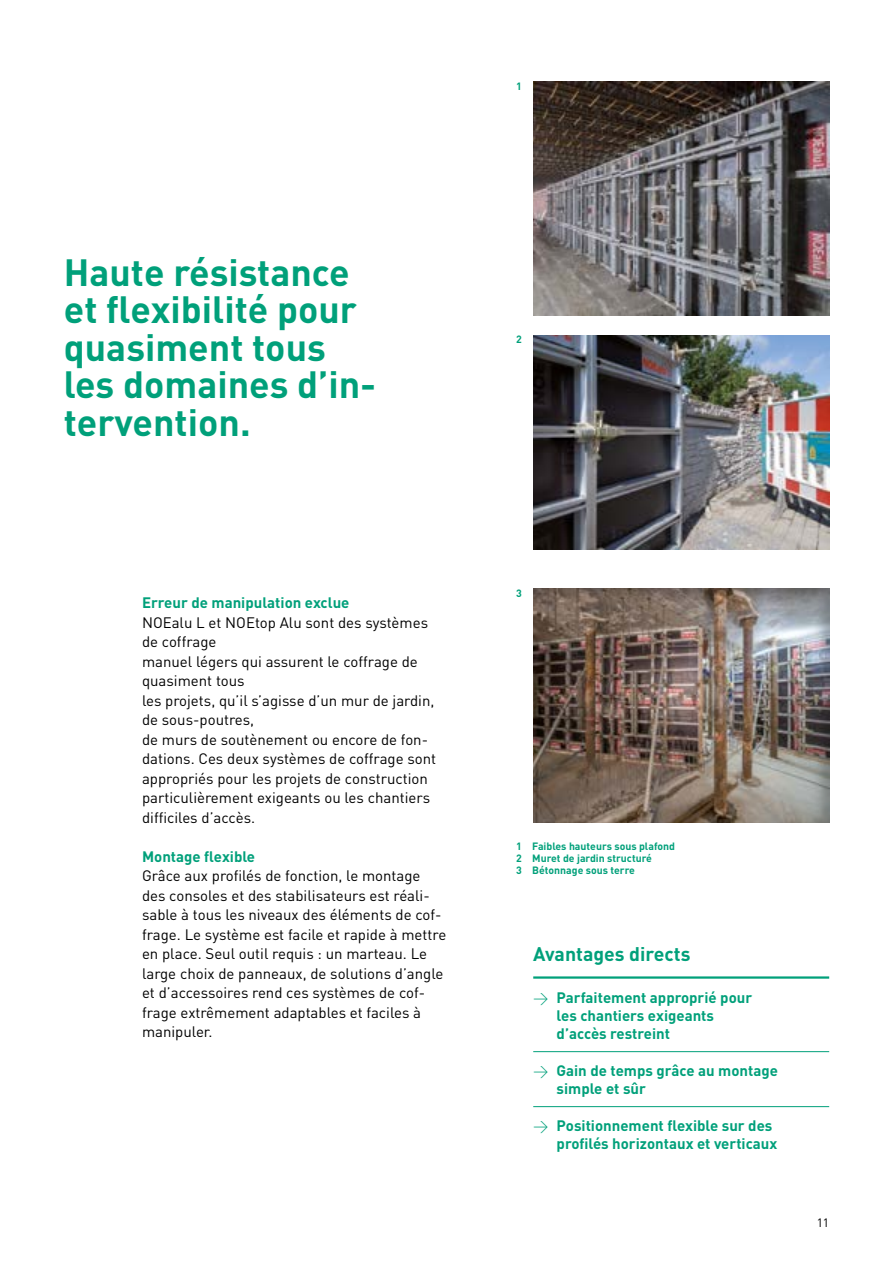
<style>
.page{position:relative;width:893px;height:1263px;background:#fff}
.page>*{position:absolute;margin:0;border:0;box-sizing:border-box;transform-origin:0 0}
.t1{font:700 37.5px/37.5px "DIN Pro";color:#00a07a}
.t2{font:700 19.5px "DIN Pro";color:#00a07a}
.t3{font:15px/19.5px "DIN Pro";color:#000}
.t4{font:700 15px/18px "DIN Pro";color:#00a07a}
.t5{font:12px "DIN Pro";color:#000}
.t6{font:700 10.5px/12px "DIN Pro";color:#00a07a}
.s1{font-weight:300}
</style>
<div class="page">
<div style="left:518px;top:576px;width:324px;height:247px;background:#000;opacity:.21"></div>
<img style="left:533px;top:335px;width:296px;height:215px">
<img style="left:533px;top:82px;width:296px;height:234px">
<hr style="left:533px;top:976px;width:296px;height:3px;background:#00a07a">
<hr style="left:533px;top:1051px;width:296px;height:1px;background:#00a07a">
<hr style="left:533px;top:1106px;width:296px;height:1px;background:#00a07a">
<h1 class="t1" style="left:64px;top:252px;width:314px">Haute résistance et flexibilité pour quasiment tous les domaines d’in&shy;tervention.</h1>
<p class="t4" style="left:142px;top:593px;width:209px">Erreur de manipulation exclue</p>
<p class="t3" style="left:142px;top:612px;width:296px">NOEalu L et NOEtop Alu sont des systèmes de coffrage<br>manuel légers qui assurent le coffrage de quasiment tous<br>les projets, qu’il s’agisse d’un mur de jardin, de sous-poutres,<br>de murs de soutènement ou encore de fon&shy;dations. Ces deux systèmes de coffrage sont appropriés pour les projets de construction particulièrement exigeants ou les chantiers difficiles d’accès.</p>
<p class="t4" style="left:142px;top:846px;width:115px">Montage flexible</p>
<p class="t3" style="left:142px;top:865px;width:306px">Grâce aux profilés de fonction, le montage des consoles et des stabilisateurs est réali&shy;sable à tous les niveaux des éléments de cof&shy;frage. Le système est facile et rapide à mettre en place. Seul outil requis : un marteau. Le large choix de panneaux, de solutions d’angle et d’accessoires rend ces systèmes de cof&shy;frage extrêmement adaptables et faciles à manipuler.</p>
<p class="t6" style="left:516px;top:79px;width:7px">1</p>
<p class="t6" style="left:516px;top:333px;width:7px">2</p>
<p class="t6" style="left:516px;top:586px;width:7px">3</p>
<p class="t6" style="left:516px;top:840px;width:160px">1 Faibles hauteurs sous plafond<br>2 Muret de jardin structuré<br>3 Bétonnage sous terre</p>
<h2 class="t2" style="left:533px;top:940px;width:159px">Avantages directs</h2>
<p class="t4" style="left:557px;top:988px;width:197px;text-indent:-23px"><span class="s1">→</span> Parfaitement approprié pour les chantiers exigeants d’accès restreint</p>
<p class="t4" style="left:557px;top:1061px;width:223px;text-indent:-23px"><span class="s1">→</span> Gain de temps grâce au montage simple et sûr</p>
<p class="t4" style="left:557px;top:1116px;width:222px;text-indent:-23px"><span class="s1">→</span> Positionnement flexible sur des profilés horizontaux et verticaux</p>
<p class="t5" style="left:817px;top:1215px;width:14px">11</p>
</div>
